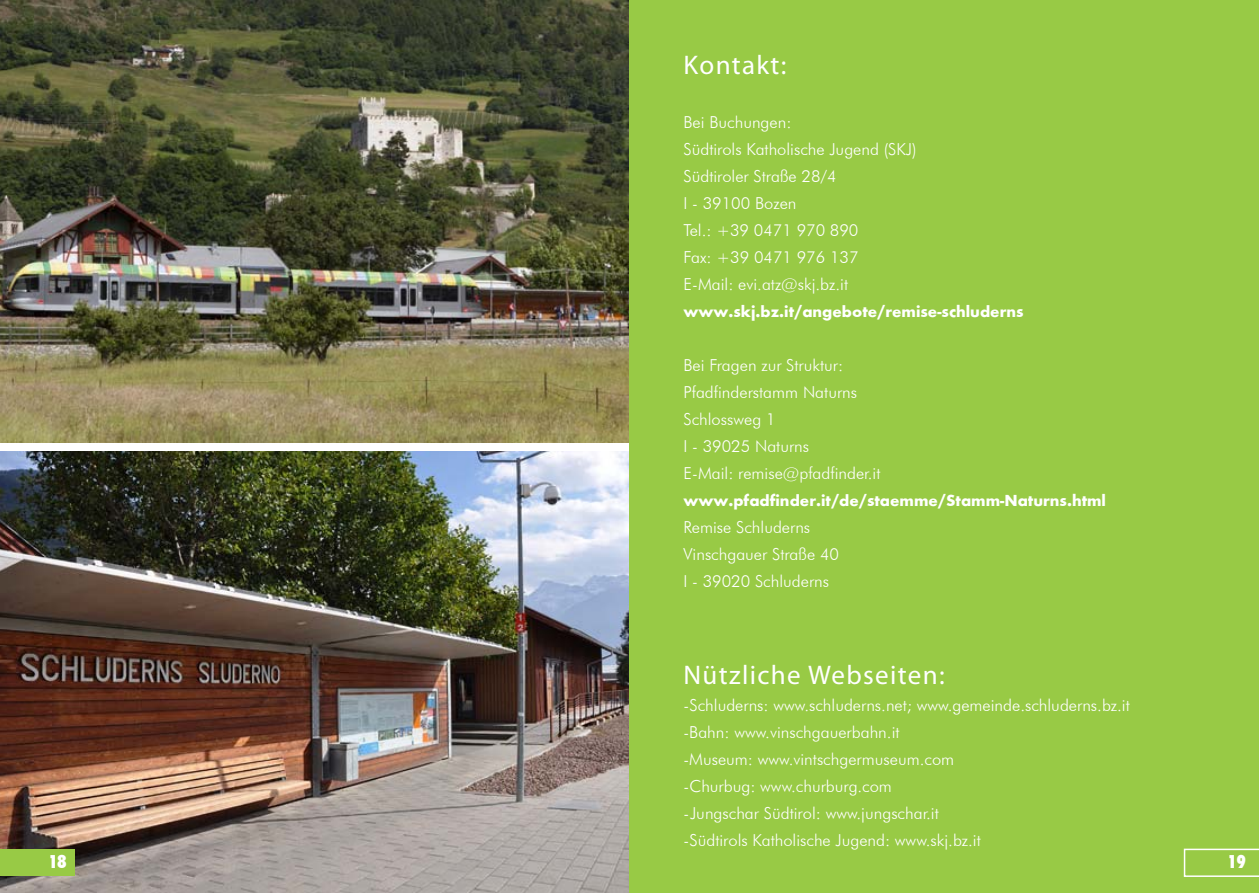
<style>
.page{position:relative;width:1259px;height:893px;background:#fff}
.page>*{position:absolute;margin:0;border:0;box-sizing:border-box;transform-origin:0 0}
.t1{font:27px "Myriad Pro";letter-spacing:.05em;color:#fff}
.t2{font:900 condensed 18px "Futura BT";color:#fff}
.t3{font:900 condensed 18px "Futura BT";color:#fffffe}
.t4{font:300 16.5px/27px "Futura BT";color:#fff}
.t5{font:700 16.5px "Futura";color:#fff}
</style>
<div class="page">
<img style="left:0;top:451px;width:629px;height:442px">
<img style="left:0;top:0;width:629px;height:442px">
<div style="left:0;top:849px;width:74px;height:27px;background:#98ca45"></div>
<div style="left:629px;top:0;width:630px;height:893px;background:#98ca45"></div>
<svg style="left:1183px;top:849px;width:76px;height:28px"></svg>
<p class="t2" style="left:49px;top:851px;width:19px">18</p>
<h1 class="t1" style="left:683px;top:49px;width:104px">Kontakt:</h1>
<p class="t4" style="left:683px;top:109px;width:235px">Bei Buchungen:<br>Südtirols Katholische Jugend (SKJ)<br>Südtiroler Straße 28/4<br>I - 39100 Bozen<br>Tel.: +39 0471 970 890<br>Fax: +39 0471 976 137<br>E-Mail: evi.atz@skj.bz.it</p>
<p class="t5" style="left:683px;top:304px;width:342px">www.skj.bz.it/angebote/remise-schluderns</p>
<p class="t4" style="left:683px;top:352px;width:198px">Bei Fragen zur Struktur:<br>Pfadfinderstamm Naturns<br>Schlossweg 1<br>I - 39025 Naturns<br>E-Mail: remise@pfadfinder.it</p>
<p class="t5" style="left:683px;top:493px;width:424px">www.pfadfinder.it/de/staemme/Stamm-Naturns.html</p>
<p class="t4" style="left:683px;top:514px;width:157px">Remise Schluderns<br>Vinschgauer Straße 40<br>I - 39020 Schluderns</p>
<h1 class="t1" style="left:683px;top:658px;width:263px">Nützliche Webseiten:</h1>
<p class="t4" style="left:683px;top:691px;width:448px">-Schluderns: www.schluderns.net; www.gemeinde.schluderns.bz.it -Bahn: www.vinschgauerbahn.it<br>-Museum: www.vintschgermuseum.com<br>-Churbug: www.churburg.com<br>-Jungschar Südtirol: www.jungschar.it<br>-Südtirols Katholische Jugend: www.skj.bz.it</p>
<p class="t3" style="left:1228px;top:851px;width:19px">19</p>
</div>
